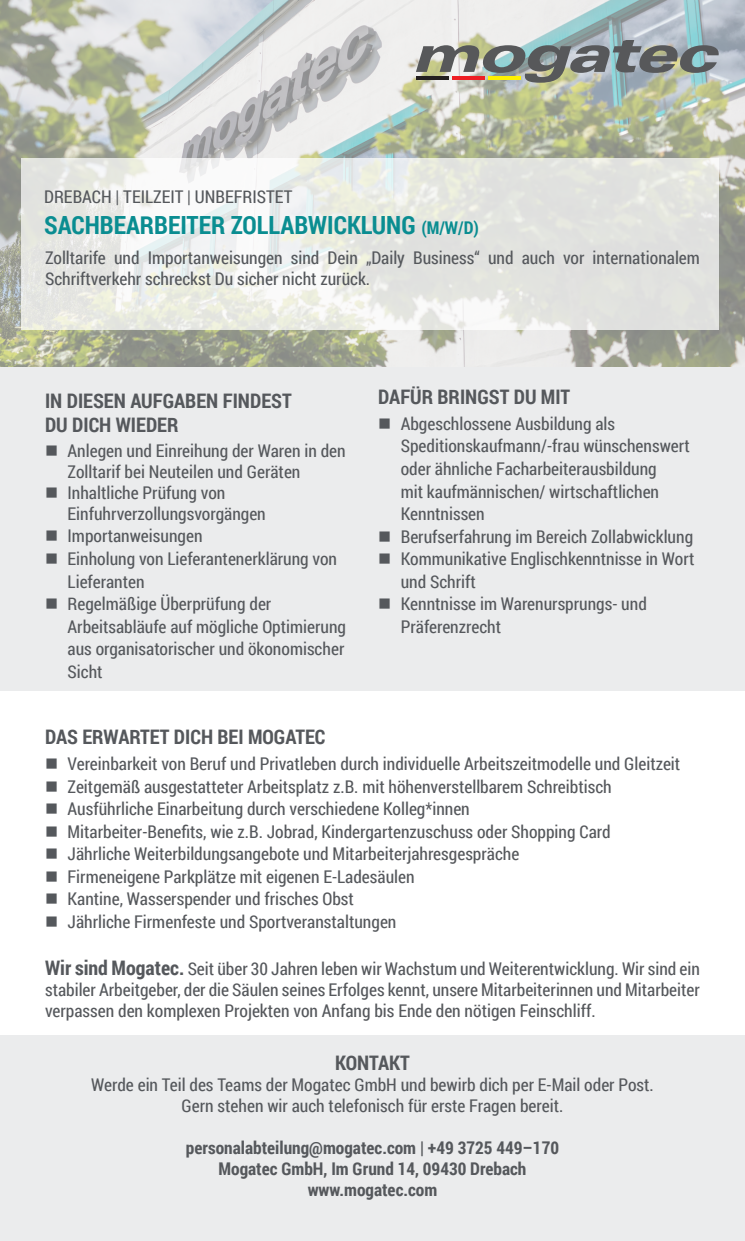
<style>
.page{position:relative;width:745px;height:1241px;background:#fff}
.page>*{position:absolute;margin:0;border:0;box-sizing:border-box;transform-origin:0 0}
.t1{font:700 25px "Roboto Condensed";color:#0a8d91}
.t2{font:700 20px "Roboto Condensed";color:#55585c}
.t3{font:17.5px/22.5px "Roboto Condensed";color:#55585c}
.t4{font:700 17.5px "Roboto Condensed";color:#55585c}
.s1{font-size:17.5px}
.s2{font-weight:700;font-size:20px}
</style>
<div class="page">
<img style="left:0;top:1px;width:744px;height:366px">
<svg style="left:21px;top:158px;width:697px;height:172px;fill:#e5e6e0"></svg>
<div style="left:0;top:1035px;width:744px;height:205px;background:#ebeced"></div>
<div style="left:0;top:367px;width:744px;height:323px;background:#ebeced"></div>
<svg style="left:415px;top:41px;width:303px;height:42px"></svg>
<hr style="left:415px;top:76px;width:33px;height:4px;background:#231f20">
<hr style="left:452px;top:76px;width:33px;height:4px;background:#ee1d23">
<hr style="left:488px;top:76px;width:33px;height:4px;background:#fff101">
<p class="t3" style="left:44px;top:185px;width:249px">DREBACH | TEILZEIT | UNBEFRISTET</p>
<p class="t1" style="left:44px;top:207px;width:436px">SACHBEARBEITER ZOLLABWICKLUNG <span class="s1">(M/W/D)</span></p>
<p class="t3" style="left:45px;top:246px;width:656px;line-height:21px">Zolltarife und Importanweisungen sind Dein „Daily Business“ und auch vor internationalem<br>Schriftverkehr schreckst Du sicher nicht zurück.</p>
<p class="t2" style="left:45px;top:387px;width:248px">IN DIESEN AUFGABEN FINDEST</p>
<p class="t2" style="left:45px;top:411px;width:135px">DU DICH WIEDER</p>
<p class="t3" style="left:68px;top:439px;width:279px;line-height:21px;text-indent:-22px">■ Anlegen und Einreihung der Waren in den<br>Zolltarif bei Neuteilen und Geräten</p>
<p class="t3" style="left:68px;top:481px;width:199px;line-height:21px;text-indent:-22px">■ Inhaltliche Prüfung von<br>Einfuhrverzollungsvorgängen</p>
<p class="t3" style="left:45px;top:524px;width:159px">■ Importanweisungen</p>
<p class="t3" style="left:68px;top:547px;width:271px;text-indent:-22px">■ Einholung von Lieferantenerklärung von<br>Lieferanten</p>
<p class="t3" style="left:68px;top:592px;width:280px;text-indent:-22px">■ Regelmäßige Überprüfung der<br>Arbeitsabläufe auf mögliche Optimierung aus organisatorischer und ökonomischer<br>Sicht</p>
<p class="t2" style="left:378px;top:382px;width:193px">DAFÜR BRINGST DU MIT</p>
<p class="t3" style="left:400px;top:412px;width:290px;text-indent:-22px">■ Abgeschlossene Ausbildung als Speditionskaufmann/-frau wünschenswert oder ähnliche Facharbeiterausbildung<br>mit kaufmännischen/ wirtschaftlichen Kenntnissen</p>
<p class="t3" style="left:378px;top:524px;width:316px">■ Berufserfahrung im Bereich Zollabwicklung</p>
<p class="t3" style="left:400px;top:547px;width:295px;text-indent:-22px">■ Kommunikative Englischkenntnisse in Wort und Schrift</p>
<p class="t3" style="left:400px;top:592px;width:247px;text-indent:-22px">■ Kenntnisse im Warenursprungs- und<br>Präferenzrecht</p>
<p class="t2" style="left:45px;top:722px;width:282px">DAS ERWARTET DICH BEI MOGATEC</p>
<p class="t3" style="left:45px;top:752px;width:636px">■ Vereinbarkeit von Beruf und Privatleben durch individuelle Arbeitszeitmodelle und Gleitzeit</p>
<p class="t3" style="left:45px;top:774px;width:568px">■ Zeitgemäß ausgestatteter Arbeitsplatz z.B. mit höhenverstellbarem Schreibtisch</p>
<p class="t3" style="left:45px;top:797px;width:426px">■ Ausführliche Einarbeitung durch verschiedene Kolleg*innen</p>
<p class="t3" style="left:45px;top:819px;width:566px">■ Mitarbeiter-Benefits, wie z.B. Jobrad, Kindergartenzuschuss oder Shopping Card</p>
<p class="t3" style="left:45px;top:842px;width:475px">■ Jährliche Weiterbildungsangebote und Mitarbeiterjahresgespräche</p>
<p class="t3" style="left:45px;top:864px;width:371px">■ Firmeneigene Parkplätze mit eigenen E-Ladesäulen</p>
<p class="t3" style="left:45px;top:887px;width:310px">■ Kantine, Wasserspender und frisches Obst</p>
<p class="t3" style="left:45px;top:909px;width:353px">■ Jährliche Firmenfeste und Sportveranstaltungen</p>
<p class="t3" style="left:45px;top:957px;width:656px;line-height:21px;text-align:justify"><span class="s2">Wir sind Mogatec.</span> Seit über 30 Jahren leben wir Wachstum und Weiterentwicklung. Wir sind ein stabiler Arbeitgeber, der die Säulen seines Erfolges kennt, unsere Mitarbeiterinnen und Mitarbeiter verpassen den komplexen Projekten von Anfang bis Ende den nötigen Feinschliff.</p>
<p class="t2" style="left:335px;top:1048px;width:76px">KONTAKT</p>
<p class="t3" style="left:91px;top:1072px;width:563px">Werde ein Teil des Teams der Mogatec GmbH und bewirb dich per E-Mail oder Post.</p>
<p class="t3" style="left:181px;top:1093px;width:383px">Gern stehen wir auch telefonisch für erste Fragen bereit.</p>
<p class="t4" style="left:186px;top:1135px;width:374px">personalabteilung@mogatec.com | +49 3725 449–170</p>
<p class="t4" style="left:218px;top:1156px;width:309px">Mogatec GmbH, Im Grund 14, 09430 Drebach</p>
<p class="t4" style="left:307px;top:1177px;width:131px">www.mogatec.com</p>
</div>
